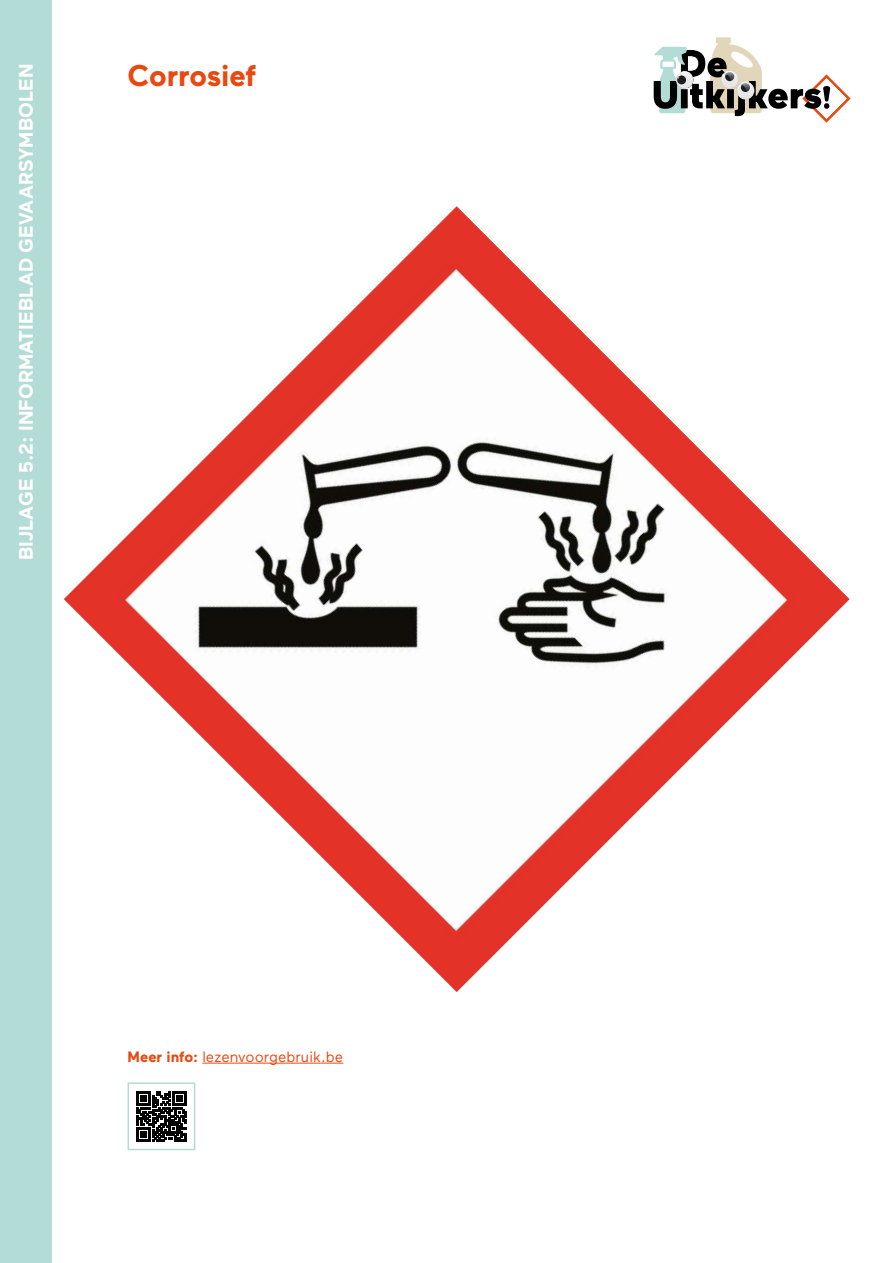
<style>
.page{position:relative;width:893px;height:1263px;background:#fff}
.page>*{position:absolute;margin:0;border:0;box-sizing:border-box;transform-origin:0 0}
.t1{font:700 30px "Maax";letter-spacing:-.005em;color:#e84910}
.t2{font:700 19.5px "Maax";letter-spacing:.005em;color:#fff}
.t3{font:15px "Maax";color:#e84910}
.s1{font-weight:700}
</style>
<div class="page">
<div style="left:0;top:0;width:51px;height:1263px;background:#b3dcd6"></div>
<hr style="left:202px;top:1063px;width:119px;height:1px;background:#e84910">
<svg style="left:321px;top:1063px;width:22px;height:1px"></svg>
<svg style="left:136px;top:1091px;width:51px;height:50px"></svg>
<div style="left:128px;top:1082px;width:67px;height:68px;border:2px solid #b3dcd6"></div>
<img style="left:64px;top:206px;width:786px;height:786px">
<svg style="left:654px;top:37px;width:197px;height:86px"></svg>
<p class="t2" style="left:15px;top:560px;width:498px;rotate:-90deg">BIJLAGE 5.2: INFORMATIEBLAD GEVAARSYMBOLEN</p>
<h1 class="t1" style="left:128px;top:60px;width:130px">Corrosief</h1>
<p class="t3" style="left:128px;top:1048px;width:217px"><span class="s1">Meer info:</span> lezenvoorgebruik.be</p>
</div>
